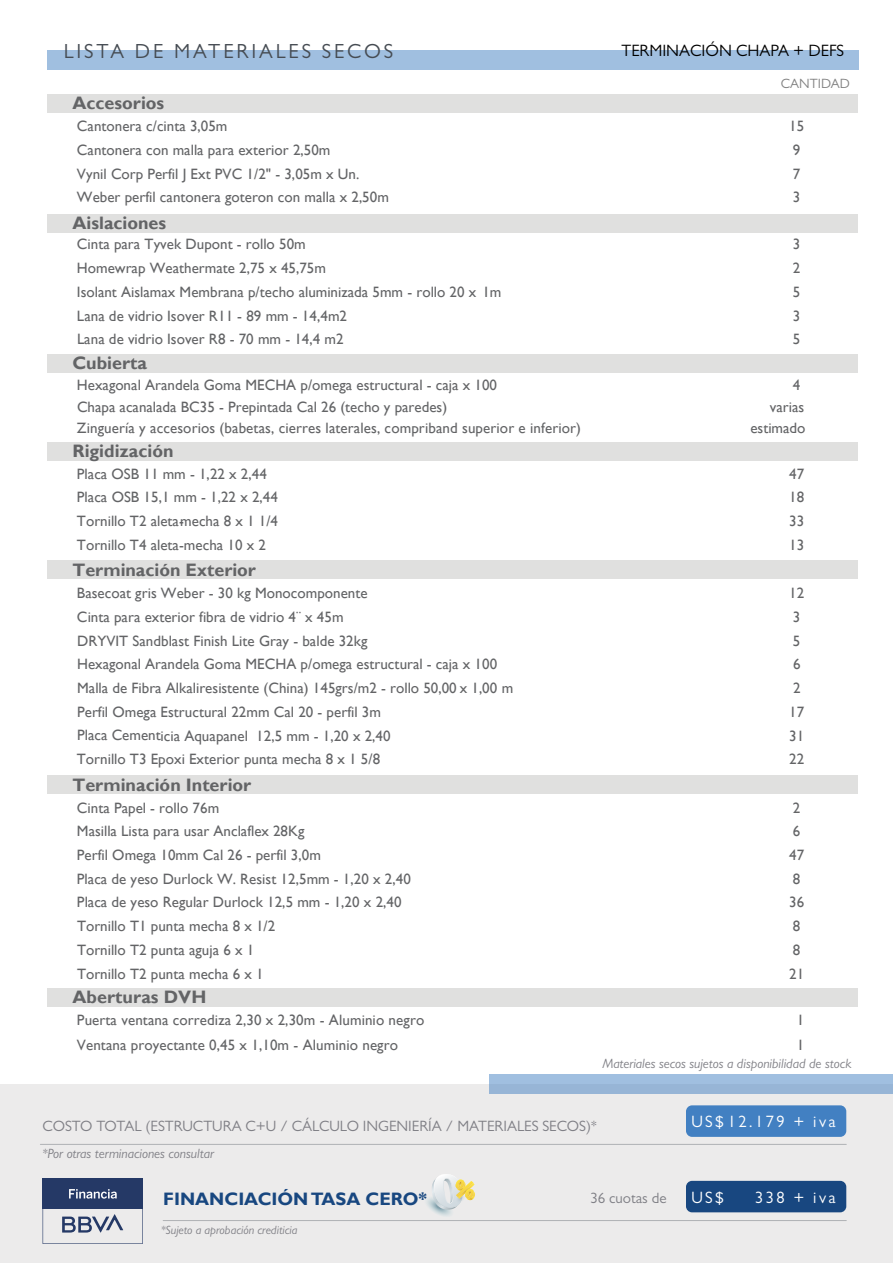
<style>
.page{position:relative;width:893px;height:1263px;background:#fff}
.page>*{position:absolute;margin:0;border:0;box-sizing:border-box;transform-origin:0 0}
.t1{font:20.55px "Gill Sans MT Std";letter-spacing:.14em;color:#464c53}
.t2{font:700 18px "Gill Sans";color:#636466}
.t3{font:700 18px "Gill Sans";color:#184780}
.t4{font:16.5px "Gill Sans MT Std";letter-spacing:.14em;color:#fff}
.t5{font:16.5px "Gill Sans MT Std";color:#000}
.t6{font:15px/24.5px "Gill Sans";color:#636466}
.t7{font:15px "Gill Sans MT Std";color:#7f7f85}
.t8{font:italic 13.5px "Gill Sans MT Std";color:#7f7f85}
.t9{font:13.5px "Gill Sans MT Std";color:#818181}
.t10{font:italic 12px "Gill Sans MT Std";color:#7f7f85}
</style>
<div class="page">
<div style="left:48px;top:561px;width:810px;height:18px;background:#e0e0df"></div>
<div style="left:48px;top:443px;width:810px;height:18px;background:#e0e0df"></div>
<div style="left:48px;top:775px;width:810px;height:18px;background:#e0e0df"></div>
<div style="left:48px;top:94px;width:810px;height:19px;background:#e0e0df"></div>
<div style="left:48px;top:354px;width:810px;height:18px;background:#e0e0df"></div>
<div style="left:48px;top:214px;width:810px;height:18px;background:#e0e0df"></div>
<div style="left:47px;top:50px;width:812px;height:20px;background:#a0bfe0"></div>
<div style="left:48px;top:989px;width:810px;height:18px;background:#e0e0df"></div>
<div style="left:0;top:1084px;width:893px;height:179px;background:#ecebeb"></div>
<div style="left:490px;top:1074px;width:403px;height:19px;background:#a0bfe0"></div>
<hr style="left:40px;top:1144px;width:806px;height:1px;background:#b0b2b5">
<hr style="left:163px;top:1220px;width:683px;height:1px;background:#b0b2b5">
<div style="left:686px;top:1105px;width:160px;height:32px;background:#4280c2;border-radius:6px"></div>
<div style="left:686px;top:1181px;width:160px;height:31px;background:#184780;border-radius:6px"></div>
<svg style="left:43px;top:1179px;width:100px;height:65px"></svg>
<svg style="left:426px;top:1174px;width:49px;height:42px"></svg>
<h1 class="t1" style="left:64px;top:39px;width:331px">LISTA DE MATERIALES SECOS</h1>
<p class="t5" style="left:621px;top:41px;width:224px">TERMINACIÓN CHAPA + DEFS</p>
<p class="t9" style="left:781px;top:76px;width:71px">CANTIDAD</p>
<p class="t2" style="left:72px;top:93px;width:93px">Accesorios</p>
<p class="t6" style="left:77px;top:114px;width:152px">Cantonera c/cinta 3,05m</p>
<p class="t6" style="left:789px;top:114px;width:17px">15</p>
<p class="t6" style="left:77px;top:138px;width:255px">Cantonera con malla para exterior 2,50m</p>
<p class="t6" style="left:793px;top:138px;width:9px">9</p>
<p class="t6" style="left:77px;top:162px;width:284px">Vynil Corp Perfil J Ext PVC 1/2" - 3,05m x Un.</p>
<p class="t6" style="left:793px;top:162px;width:9px">7</p>
<p class="t6" style="left:77px;top:185px;width:314px">Weber perfil cantonera goteron con malla x 2,50m</p>
<p class="t6" style="left:793px;top:185px;width:9px">3</p>
<p class="t2" style="left:72px;top:212px;width:95px">Aislaciones</p>
<p class="t6" style="left:77px;top:232px;width:230px">Cinta para Tyvek Dupont - rollo 50m</p>
<p class="t6" style="left:793px;top:232px;width:9px">3</p>
<p class="t6" style="left:77px;top:256px;width:251px">Homewrap Weathermate 2,75 x 45,75m</p>
<p class="t6" style="left:793px;top:256px;width:9px">2</p>
<p class="t6" style="left:77px;top:280px;width:426px">Isolant Aislamax Membrana p/techo aluminizada 5mm - rollo 20 x 1m</p>
<p class="t6" style="left:793px;top:280px;width:9px">5</p>
<p class="t6" style="left:77px;top:303px;width:272px">Lana de vidrio Isover R11 - 89 mm - 14,4m2</p>
<p class="t6" style="left:793px;top:303px;width:9px">3</p>
<p class="t6" style="left:77px;top:327px;width:268px">Lana de vidrio Isover R8 - 70 mm - 14,4 m2</p>
<p class="t6" style="left:793px;top:327px;width:9px">5</p>
<p class="t2" style="left:72px;top:352px;width:76px">Cubierta</p>
<p class="t6" style="left:77px;top:373px;width:422px">Hexagonal Arandela Goma MECHA p/omega estructural - caja x 100</p>
<p class="t6" style="left:770px;top:374px;width:36px;line-height:22.6px;text-align:right">4 varias</p>
<p class="t6" style="left:750px;top:416px;width:57px">estimado</p>
<p class="t2" style="left:72px;top:440px;width:103px">Rigidización</p>
<p class="t6" style="left:77px;top:462px;width:191px">Placa OSB 11 mm - 1,22 x 2,44</p>
<p class="t6" style="left:789px;top:462px;width:17px">47</p>
<p class="t6" style="left:77px;top:485px;width:202px">Placa OSB 15,1 mm - 1,22 x 2,44</p>
<p class="t6" style="left:789px;top:485px;width:17px">18</p>
<p class="t6" style="left:77px;top:509px;width:203px">Tornillo T2 aleta-mecha 8 x 1 1/4</p>
<p class="t6" style="left:789px;top:509px;width:17px">33</p>
<p class="t6" style="left:77px;top:533px;width:190px">Tornillo T4 aleta-mecha 10 x 2</p>
<p class="t6" style="left:789px;top:533px;width:17px">13</p>
<p class="t2" style="left:72px;top:559px;width:185px">Terminación Exterior</p>
<p class="t6" style="left:77px;top:581px;width:292px">Basecoat gris Weber - 30 kg Monocomponente</p>
<p class="t6" style="left:789px;top:581px;width:17px">12</p>
<p class="t6" style="left:77px;top:605px;width:268px">Cinta para exterior fibra de vidrio 4¨ x 45m</p>
<p class="t6" style="left:793px;top:605px;width:9px">3</p>
<p class="t6" style="left:77px;top:629px;width:292px">DRYVIT Sandblast Finish Lite Gray - balde 32kg</p>
<p class="t6" style="left:793px;top:629px;width:9px">5</p>
<p class="t6" style="left:77px;top:652px;width:422px">Hexagonal Arandela Goma MECHA p/omega estructural - caja x 100</p>
<p class="t6" style="left:793px;top:652px;width:9px">6</p>
<p class="t6" style="left:77px;top:676px;width:438px">Malla de Fibra Alkaliresistente (China) 145grs/m2 - rollo 50,00 x 1,00 m</p>
<p class="t6" style="left:793px;top:676px;width:9px">2</p>
<p class="t6" style="left:77px;top:700px;width:305px">Perfil Omega Estructural 22mm Cal 20 - perfil 3m</p>
<p class="t6" style="left:789px;top:700px;width:17px">17</p>
<p class="t6" style="left:77px;top:723px;width:315px">Placa Cementicia Aquapanel 12,5 mm - 1,20 x 2,40</p>
<p class="t6" style="left:789px;top:723px;width:17px">31</p>
<p class="t6" style="left:77px;top:747px;width:305px">Tornillo T3 Epoxi Exterior punta mecha 8 x 1 5/8</p>
<p class="t6" style="left:789px;top:747px;width:17px">22</p>
<p class="t2" style="left:72px;top:774px;width:180px">Terminación Interior</p>
<p class="t6" style="left:77px;top:796px;width:144px">Cinta Papel - rollo 76m</p>
<p class="t6" style="left:793px;top:796px;width:9px">2</p>
<p class="t6" style="left:77px;top:819px;width:229px">Masilla Lista para usar Anclaflex 28Kg</p>
<p class="t6" style="left:793px;top:819px;width:9px">6</p>
<p class="t6" style="left:77px;top:843px;width:245px">Perfil Omega 10mm Cal 26 - perfil 3,0m</p>
<p class="t6" style="left:789px;top:843px;width:17px">47</p>
<p class="t6" style="left:77px;top:867px;width:335px">Placa de yeso Durlock W. Resist 12,5mm - 1,20 x 2,40</p>
<p class="t6" style="left:793px;top:867px;width:9px">8</p>
<p class="t6" style="left:77px;top:890px;width:326px">Placa de yeso Regular Durlock 12,5 mm - 1,20 x 2,40</p>
<p class="t6" style="left:789px;top:890px;width:17px">36</p>
<p class="t6" style="left:77px;top:914px;width:200px">Tornillo T1 punta mecha 8 x 1/2</p>
<p class="t6" style="left:793px;top:914px;width:9px">8</p>
<p class="t6" style="left:77px;top:938px;width:179px">Tornillo T2 punta aguja 6 x 1</p>
<p class="t6" style="left:793px;top:938px;width:9px">8</p>
<p class="t6" style="left:77px;top:962px;width:188px">Tornillo T2 punta mecha 6 x 1</p>
<p class="t6" style="left:789px;top:962px;width:17px">21</p>
<p class="t6" style="left:77px;top:397px;width:506px;line-height:21px">Chapa acanalada BC35 - Prepintada Cal 26 (techo y paredes)<br>Zinguería y accesorios (babetas, cierres laterales, compriband superior e inferior)</p>
<p class="t2" style="left:72px;top:986px;width:135px">Aberturas DVH</p>
<p class="t6" style="left:77px;top:1008px;width:349px">Puerta ventana corrediza 2,30 x 2,30m - Aluminio negro<br>Ventana proyectante 0,45 x 1,10m - Aluminio negro</p>
<p class="t6" style="left:797px;top:1008px;width:9px">1<br>1</p>
<p class="t8" style="left:602px;top:1055px;width:251px">Materiales secos sujetos a disponibilidad de stock</p>
<p class="t7" style="left:43px;top:1117px;width:556px">COSTO TOTAL (ESTRUCTURA C+U / CÁLCULO INGENIERÍA / MATERIALES SECOS)*</p>
<p class="t8" style="left:43px;top:1145px;width:173px">*Por otras terminaciones consultar</p>
<p class="t4" style="left:691px;top:1111px;width:146px">US$ 12.179 + iva</p>
<p class="t3" style="left:163px;top:1188px;width:265px">FINANCIACIÓN TASA CERO*</p>
<p class="t7" style="left:590px;top:1189px;width:78px">36 cuotas de</p>
<p class="t4" style="left:755px;top:1188px;width:82px">338 + iva</p>
<p class="t4" style="left:691px;top:1187px;width:34px">US$</p>
<p class="t10" style="left:161px;top:1223px;width:138px">*Sujeto a aprobación crediticia</p>
</div>
